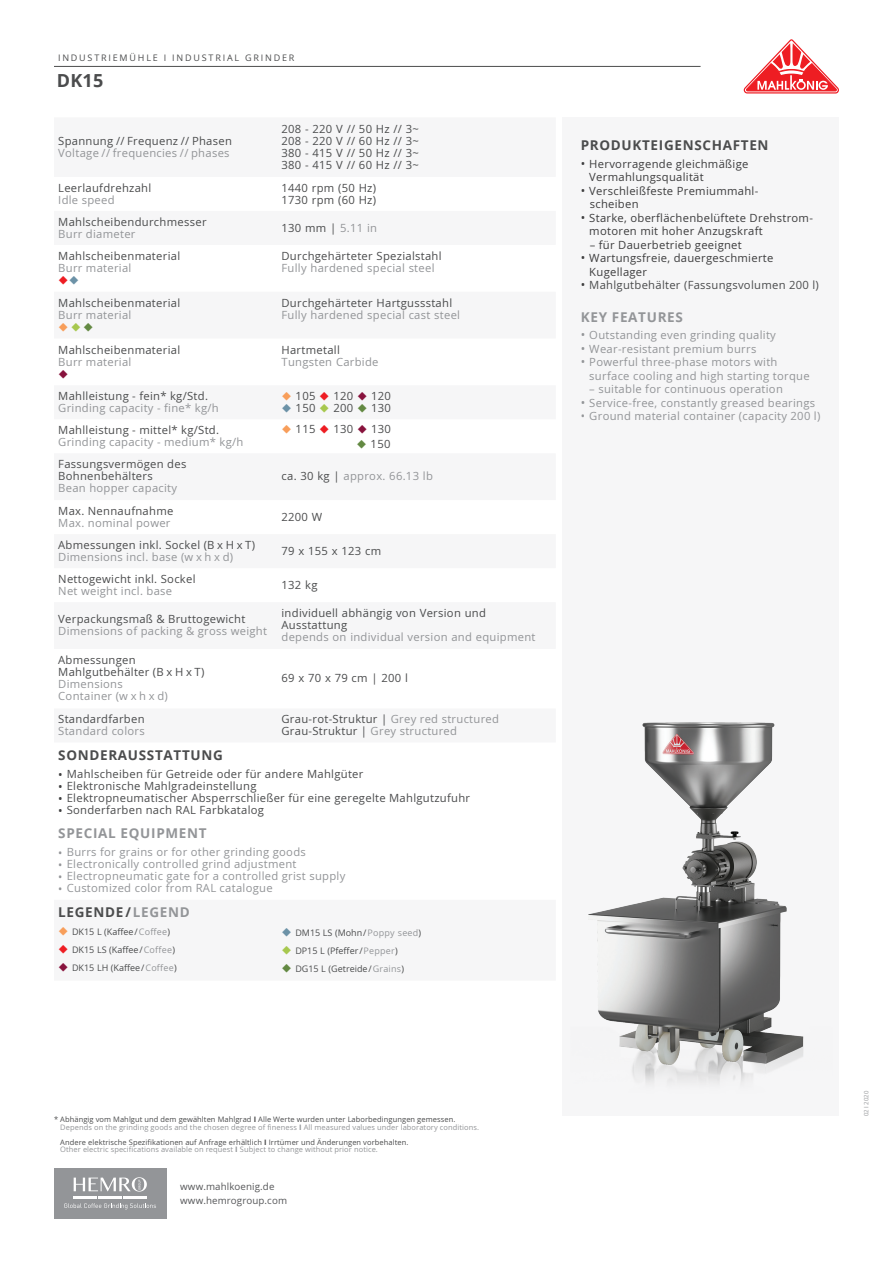
<style>
.page{position:relative;width:893px;height:1263px;background:#fff}
.page>*{position:absolute;margin:0;border:0;box-sizing:border-box;transform-origin:0 0}
.t1{font:700 18px "Open Sans";color:#4b4c4d}
.t2{font:700 13.5px "Open Sans";letter-spacing:.05em;color:#4b4c4d}
.t3{font:700 13.5px "Open Sans";letter-spacing:.05em;color:#939598}
.t4{font:11.25px/12px "Open Sans";letter-spacing:.025em;color:#4b4c4d}
.t5{font:11.25px/13.5px "Open Sans";letter-spacing:.025em;color:#939598}
.t6{font:11.25px/13.5px "Open Sans";letter-spacing:.025em;color:#3e3e3f}
.t7{font:10.5px "Wingdings";color:#f89e5a}
.t8{font:9.75px/13.5px "Open Sans";letter-spacing:.01em;color:#57585a}
.t9{font:9px "Open Sans";color:#4b4c4d}
.t10{font:9px "Open Sans";letter-spacing:.2em;color:#4b4c4d}
.t11{font:9px "Open Sans";letter-spacing:.025em;color:#4b4c4d}
.t12{font:7.5px/7.5px "Open Sans";letter-spacing:.01em;color:#4b4c4d}
.t13{font:7.5px/6.9px "Open Sans";letter-spacing:.01em;color:#939598}
.t14{font:6px "Open Sans";color:#939598}
.s1{color:#939598}
.s2{color:#a7c84e}
.s3{color:#638942}
.s4{color:#f89e5a}
.s5{color:#ee1d23}
.s6{color:#88133d}
.s7{color:#6c92a7}
.s8{color:#4b4c4d}
.s9{font-size:12px;color:#3e3e3f}
.s10{font-size:12px}
.s11{font-weight:700}
.s12{font-weight:700;color:#939598}
</style>
<div class="page">
<div style="left:562px;top:117px;width:277px;height:999px;background:#f6f6f7"></div>
<img style="left:588px;top:722px;width:216px;height:361px">
<svg style="left:744px;top:39px;width:95px;height:55px"></svg>
<div style="left:54px;top:1168px;width:112px;height:50px;background:#939598"></div>
<hr style="left:123px;top:1196px;width:24px;height:2px;background:#fff">
<hr style="left:98px;top:1196px;width:24px;height:2px;background:#fff">
<hr style="left:74px;top:1196px;width:23px;height:2px;background:#fff">
<svg style="left:64px;top:1203px;width:92px;height:6px"></svg>
<svg style="left:74px;top:1177px;width:73px;height:14px"></svg>
<hr style="left:54px;top:66px;width:647px;height:1px;background:#4b4c4d">
<p class="t10" style="left:58px;top:53px;width:238px">INDUSTRIEMÜHLE I INDUSTRIAL GRINDER</p>
<h1 class="t1" style="left:57px;top:68px;width:48px">DK15</h1>
<p class="t4" style="left:58px;top:135px;width:175px">Spannung // Frequenz // Phasen</p>
<p class="t5" style="left:58px;top:146px;width:173px">Voltage // frequencies // phases</p>
<p class="t4" style="left:281px;top:123px;width:139px;text-align:justify">208 - 220 V // 50 Hz // 3~ 208 - 220 V // 60 Hz // 3~ 380 - 415 V // 50 Hz // 3~ 380 - 415 V // 60 Hz // 3~</p>
<p class="t4" style="left:58px;top:182px;width:95px">Leerlaufdrehzahl</p>
<p class="t5" style="left:58px;top:193px;width:58px">Idle speed</p>
<p class="t4" style="left:281px;top:182px;width:96px">1440 rpm (50 Hz)<br>1730 rpm (60 Hz)</p>
<p class="t4" style="left:58px;top:216px;width:150px">Mahlscheibendurchmesser</p>
<p class="t5" style="left:58px;top:227px;width:79px">Burr diameter</p>
<p class="t4" style="left:281px;top:222px;width:97px">130 mm | <span class="s1">5.11 in</span></p>
<p class="t4" style="left:58px;top:250px;width:123px">Mahlscheibenmaterial</p>
<p class="t5" style="left:58px;top:261px;width:75px">Burr material</p>
<p class="t4" style="left:281px;top:250px;width:162px">Durchgehärteter Spezialstahl</p>
<p class="t5" style="left:281px;top:261px;width:155px">Fully hardened special steel</p>
<p class="t4" style="left:58px;top:297px;width:123px">Mahlscheibenmaterial</p>
<p class="t5" style="left:58px;top:308px;width:75px">Burr material</p>
<p class="t7" style="left:58px;top:321px;width:37px">◆<span class="s2">◆</span><span class="s3">◆</span></p>
<p class="t4" style="left:58px;top:344px;width:123px">Mahlscheibenmaterial</p>
<p class="t5" style="left:58px;top:355px;width:75px">Burr material</p>
<p class="t4" style="left:58px;top:390px;width:151px">Mahlleistung - fein* kg/Std.</p>
<p class="t5" style="left:58px;top:401px;width:162px">Grinding capacity - fine* kg/h</p>
<p class="t4" style="left:58px;top:424px;width:162px">Mahlleistung - mittel* kg/Std.</p>
<p class="t5" style="left:58px;top:435px;width:187px">Grinding capacity - medium* kg/h</p>
<p class="t4" style="left:58px;top:459px;width:130px">Fassungsvermögen des<br>Bohnenbehälters</p>
<p class="t5" style="left:58px;top:482px;width:120px">Bean hopper capacity</p>
<p class="t4" style="left:58px;top:505px;width:117px">Max. Nennaufnahme</p>
<p class="t5" style="left:58px;top:516px;width:114px">Max. nominal power</p>
<p class="t4" style="left:58px;top:539px;width:198px">Abmessungen inkl. Sockel (B x H x T)</p>
<p class="t5" style="left:58px;top:550px;width:176px">Dimensions incl. base (w x h x d)</p>
<p class="t4" style="left:58px;top:573px;width:139px">Nettogewicht inkl. Sockel</p>
<p class="t5" style="left:58px;top:584px;width:115px">Net weight incl. base</p>
<p class="t4" style="left:58px;top:613px;width:189px">Verpackungsmaß &amp; Bruttogewicht</p>
<p class="t5" style="left:58px;top:625px;width:210px">Dimensions of packing &amp; gross weight</p>
<p class="t4" style="left:58px;top:655px;width:148px">Abmessungen<br>Mahlgutbehälter (B x H x T)</p>
<p class="t5" style="left:58px;top:679px;width:111px;line-height:12px">Dimensions<br>Container (w x h x d)</p>
<p class="t4" style="left:58px;top:713px;width:88px">Standardfarben</p>
<p class="t5" style="left:58px;top:725px;width:88px">Standard colors</p>
<p class="t4" style="left:281px;top:297px;width:172px">Durchgehärteter Hartgussstahl</p>
<p class="t5" style="left:281px;top:308px;width:180px">Fully hardened special cast steel</p>
<p class="t4" style="left:281px;top:344px;width:60px">Hartmetall</p>
<p class="t5" style="left:281px;top:355px;width:99px">Tungsten Carbide</p>
<p class="t4" style="left:281px;top:390px;width:111px"><span class="s4">◆</span> 105 <span class="s5">◆</span> 120 <span class="s6">◆</span> 120</p>
<p class="t4" style="left:281px;top:402px;width:111px"><span class="s7">◆</span> 150 <span class="s2">◆</span> 200 <span class="s3">◆</span> 130</p>
<p class="t4" style="left:281px;top:423px;width:111px"><span class="s4">◆</span> 115 <span class="s5">◆</span> 130 <span class="s6">◆</span> 130</p>
<p class="t4" style="left:357px;top:438px;width:35px"><span class="s3">◆</span> 150</p>
<p class="t5" style="left:281px;top:470px;width:153px"><span class="s8">ca. 30 kg |</span> approx. 66.13 lb</p>
<p class="t4" style="left:281px;top:511px;width:42px">2200 W</p>
<p class="t4" style="left:281px;top:545px;width:101px">79 x 155 x 123 cm</p>
<p class="t4" style="left:281px;top:579px;width:37px">132 kg</p>
<p class="t4" style="left:281px;top:607px;width:206px">individuell abhängig von Version und<br>Ausstattung</p>
<p class="t5" style="left:281px;top:631px;width:256px">depends on individual version and equipment</p>
<p class="t4" style="left:281px;top:673px;width:128px">69 x 70 x 79 cm | 200 l</p>
<p class="t4" style="left:281px;top:713px;width:219px">Grau-rot-Struktur | <span class="s1">Grey red structured<br></span>Grau-Struktur | <span class="s1">Grey structured</span></p>
<p class="t2" style="left:58px;top:745px;width:166px">SONDERAUSSTATTUNG</p>
<p class="t4" style="left:58px;top:768px;width:307px"><span class="s9">•</span> Mahlscheiben für Getreide oder für andere Mahlgüter</p>
<p class="t4" style="left:58px;top:780px;width:200px"><span class="s9">•</span> Elektronische Mahlgradeinstellung</p>
<p class="t4" style="left:58px;top:792px;width:413px"><span class="s9">•</span> Elektropneumatischer Absperrschließer für eine geregelte Mahlgutzufuhr</p>
<p class="t4" style="left:58px;top:804px;width:207px"><span class="s9">•</span> Sonderfarben nach RAL Farbkatalog</p>
<p class="t3" style="left:58px;top:823px;width:150px">SPECIAL EQUIPMENT</p>
<p class="t5" style="left:58px;top:845px;width:249px">• Burrs for grains or for other grinding goods</p>
<p class="t5" style="left:58px;top:857px;width:240px">• Electronically controlled grind adjustment</p>
<p class="t5" style="left:58px;top:869px;width:289px">• Electropneumatic gate for a controlled grist supply</p>
<p class="t5" style="left:58px;top:881px;width:216px">• Customized color from RAL catalogue</p>
<p class="t2" style="left:58px;top:902px;width:133px">LEGENDE/<span class="s1">LEGEND</span></p>
<p class="t9" style="left:58px;top:926px;width:113px"><span class="s4">◆</span> DK15 L (Kaffee/<span class="s1">Coffee</span>)</p>
<p class="t9" style="left:58px;top:944px;width:118px"><span class="s5">◆</span> DK15 LS (Kaffee/<span class="s1">Coffee</span>)</p>
<p class="t9" style="left:58px;top:962px;width:120px"><span class="s6">◆</span> DK15 LH (Kaffee/<span class="s1">Coffee</span>)</p>
<p class="t11" style="left:281px;top:928px;width:141px"><span class="s7">◆</span> DM15 LS (Mohn/<span class="s1">Poppy seed</span>)</p>
<p class="t9" style="left:281px;top:946px;width:118px"><span class="s2">◆</span> DP15 L (Pfeffer/<span class="s1">Pepper</span>)</p>
<p class="t9" style="left:281px;top:964px;width:124px"><span class="s3">◆</span> DG15 L (Getreide/<span class="s1">Grains</span>)</p>
<p class="t2" style="left:581px;top:136px;width:189px">PRODUKTEIGENSCHAFTEN</p>
<p class="t6" style="left:589px;top:157px;width:161px;text-indent:-9px"><span class="s10">•</span> Hervorragende gleichmäßige<br>Vermahlungsqualität</p>
<p class="t6" style="left:590px;top:184px;width:170px;text-indent:-9px"><span class="s10">•</span> Verschleißfeste Premiummahl&shy;scheiben</p>
<p class="t6" style="left:589px;top:211px;width:225px;text-indent:-9px"><span class="s10">•</span> Starke, oberflächenbelüftete Drehstrom&shy;motoren mit hoher Anzugskraft</p>
<p class="t6" style="left:590px;top:238px;width:154px">– für Dauerbetrieb geeignet</p>
<p class="t6" style="left:589px;top:251px;width:186px;text-indent:-9px"><span class="s10">•</span> Wartungsfreie, dauergeschmierte<br>Kugellager</p>
<p class="t4" style="left:581px;top:279px;width:240px"><span class="s9">•</span> Mahlgutbehälter (Fassungsvolumen 200 l)</p>
<p class="t5" style="left:581px;top:328px;width:197px"><span class="s10">•</span> Outstanding even grinding quality</p>
<p class="t5" style="left:581px;top:342px;width:177px"><span class="s10">•</span> Wear-resistant premium burrs</p>
<p class="t5" style="left:589px;top:355px;width:222px;text-indent:-9px"><span class="s10">•</span> Powerful three-phase motors with surface cooling and high starting torque</p>
<p class="t5" style="left:589px;top:382px;width:195px">– suitable for continuous operation</p>
<p class="t5" style="left:581px;top:396px;width:236px"><span class="s10">•</span> Service-free, constantly greased bearings</p>
<p class="t5" style="left:581px;top:409px;width:241px">• Ground material container (capacity 200 l)</p>
<p class="t3" style="left:581px;top:307px;width:104px">KEY FEATURES</p>
<p class="t12" style="left:54px;top:1116px;width:403px">* Abhängig vom Mahlgut und dem gewählten Mahlgrad <span class="s11">I</span> Alle Werte wurden unter Laborbedingungen gemessen.</p>
<p class="t13" style="left:60px;top:1117px;width:420px;text-indent:4px">Other electric specifications available on request <span class="s11">I</span> Subject to change without p ior notice.<br>Depends on the grinding goods and the chosen degree of fineness <span class="s11">I</span> All measured values under laboratory conditions.</p>
<p class="t12" style="left:60px;top:1138px;width:350px">Andere elektrische Spezifikationen auf Anfrage erhältlich <span class="s11">I</span> Irrtümer und Änderungen vorbehalten.<br><span class="s1">Other electric specifications available on request</span> <span class="s12">I</span> <span class="s1">Subject to change without prior notice.</span></p>
<p class="t8" style="left:180px;top:1180px;width:108px">www.mahlkoenig.de www.hemrogroup.com</p>
<p class="t14" style="left:863px;top:1116px;width:27px;rotate:-90deg">02 I 2020</p>
</div>
